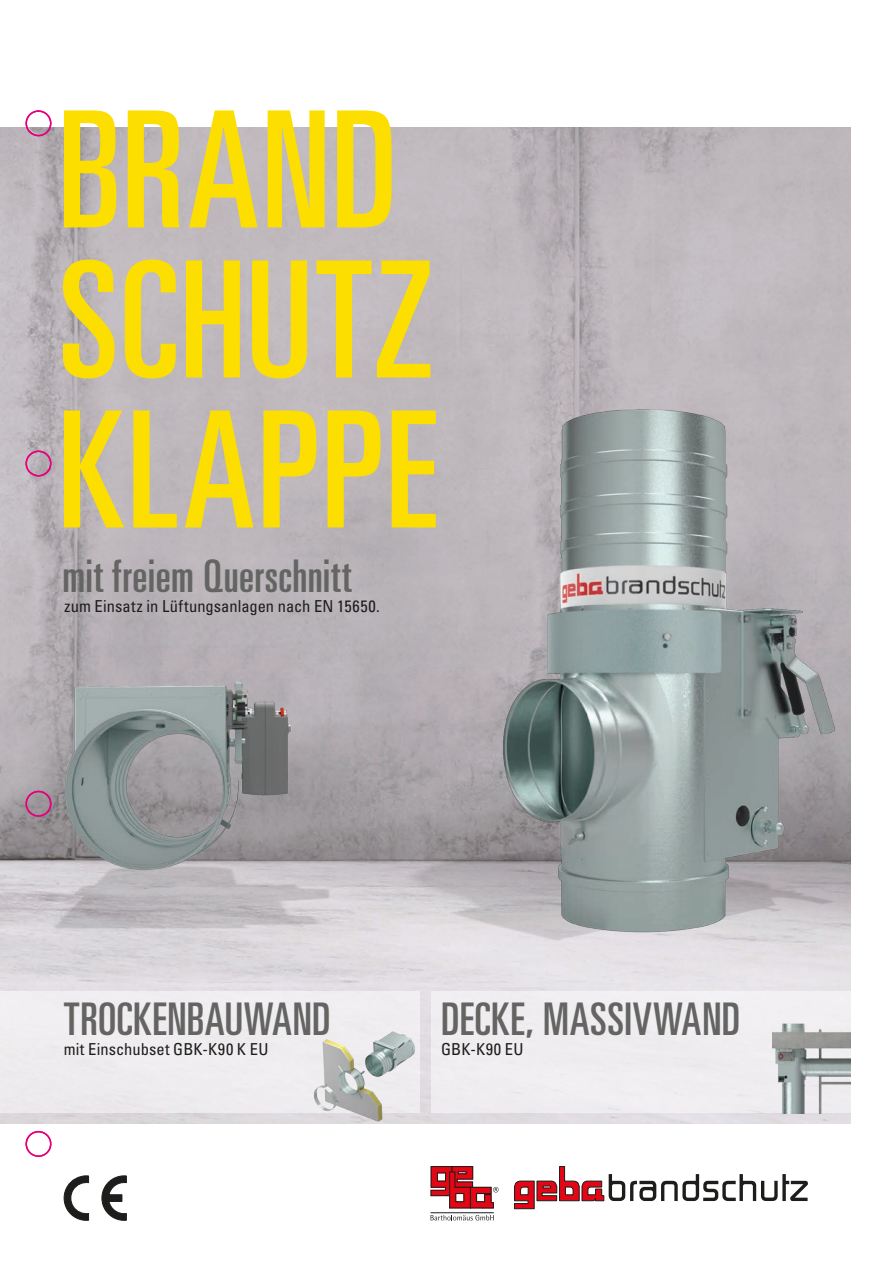
<style>
.page{position:relative;width:893px;height:1263px;background:#fff}
.page>*{position:absolute;margin:0;border:0;box-sizing:border-box;transform-origin:0 0}
.t1{font:ultra-condensed 162px/150px "Univers";letter-spacing:.015em;color:#fcde00}
.t2{font:ultra-condensed 45px "Univers";letter-spacing:.015em;color:#646463}
.t3{font:condensed 16.5px "Univers";letter-spacing:.005em;color:#1d1d1b}
</style>
<div class="page">
<img style="left:0;top:128px;width:850px;height:996px">
<svg style="left:431px;top:1215px;width:63px;height:5px"></svg>
<hr style="left:431px;top:1212px;width:63px;height:1px;background:#1d1d1b">
<svg style="left:431px;top:1166px;width:68px;height:43px"></svg>
<svg style="left:514px;top:1166px;width:294px;height:43px"></svg>
<div style="left:0;top:991px;width:420px;height:122px;background:#efedf0"></div>
<div style="left:431px;top:991px;width:419px;height:122px;background:#f0eef0"></div>
<img style="left:311px;top:1031px;width:109px;height:93px">
<img style="left:772px;top:1023px;width:78px;height:90px">
<svg style="left:63px;top:1176px;width:26px;height:45px"></svg>
<svg style="left:101px;top:1175px;width:26px;height:46px"></svg>
<img style="left:365px;top:366px;width:485px;height:627px">
<img style="left:27px;top:614px;width:345px;height:325px">
<div style="left:26px;top:110px;width:25px;height:26px;border:2px solid #e6007e;border-radius:50%"></div>
<div style="left:26px;top:450px;width:25px;height:26px;border:2px solid #e6007e;border-radius:50%"></div>
<div style="left:26px;top:791px;width:25px;height:26px;border:2px solid #e6007e;border-radius:50%"></div>
<div style="left:26px;top:1131px;width:25px;height:26px;border:2px solid #e6007e;border-radius:50%"></div>
<h1 class="t1" style="left:58px;top:94px;width:380px">BRAND<br>SCHUTZ<br>KLAPPE</h1>
<h2 class="t2" style="left:62px;top:550px;width:291px">mit freiem Querschnitt</h2>
<p class="t3" style="left:64px;top:596px;width:317px">zum Einsatz in Lüftungsanlagen nach EN 15650.</p>
<h2 class="t2" style="left:64px;top:993px;width:268px">TROCKENBAUWAND</h2>
<p class="t3" style="left:64px;top:1038px;width:206px">mit Einschubset GBK-K90 K EU</p>
<h2 class="t2" style="left:441px;top:993px;width:300px">DECKE, MASSIVWAND</h2>
<p class="t3" style="left:441px;top:1038px;width:84px">GBK-K90 EU</p>
</div>
